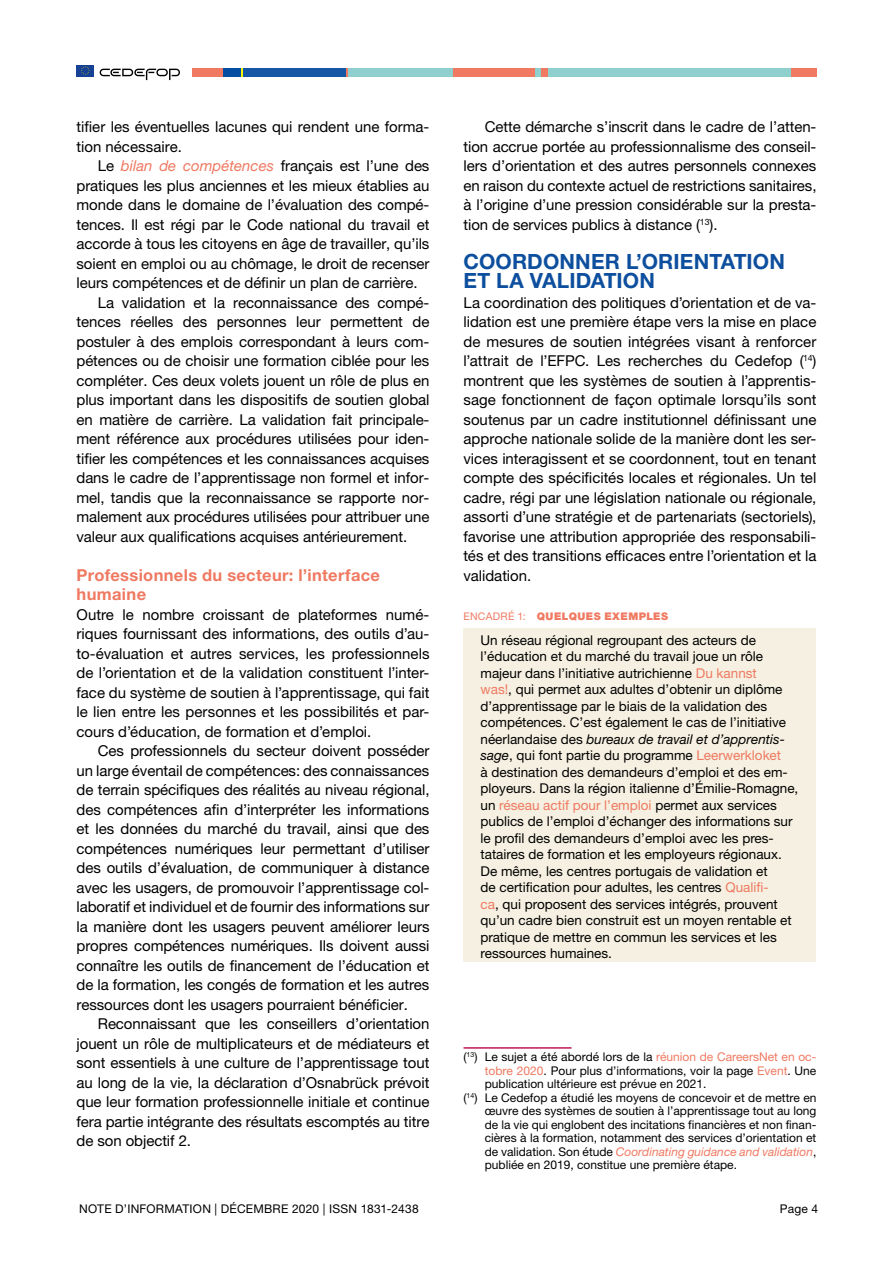
<style>
.page{position:relative;width:893px;height:1263px;background:#fff}
.page>*{position:absolute;margin:0;border:0;box-sizing:border-box;transform-origin:0 0}
.t1{font:700 21px/19.5px "Helvetica Neue LTW1 G";letter-spacing:.005em;color:#0d4f9e}
.t2{font:700 16.5px/19.5px "Helvetica Neue LTW1 G";letter-spacing:.02em;color:#ef7961}
.t3{font:15px/19.5px "Helvetica Neue LTW1 G";letter-spacing:-.005em;color:#000;text-align:justify}
.t4{font:13.5px/16.5px "Helvetica Neue LTW1 G";color:#000}
.t5{font:12px "Helvetica Neue LTW1 G";color:#000}
.t6{font:italic 12px "Helvetica Neue LTW1 G";color:#ef7961}
.t7{font:12px "Helvetica Neue LTW1 G";letter-spacing:.02em;color:#000}
.t8{font:900 10.5px "Helvetica Neue LTW1 G";letter-spacing:.04em;color:#ef7961}
.s1{font-style:italic;color:#ef7961}
.s2{font-weight:400}
.s3{color:#ef7961}
.s4{font-style:italic}
.s5{font-style:normal;color:#000}
</style>
<div class="page">
<div style="left:77px;top:65px;width:17px;height:11px;background:#164194"></div>
<svg style="left:81px;top:66px;width:9px;height:9px"></svg>
<svg style="left:100px;top:69px;width:80px;height:11px"></svg>
<div style="left:192px;top:68px;width:31px;height:9px;background:#ef7961"></div>
<div style="left:347px;top:68px;width:106px;height:9px;background:#8fcfce"></div>
<div style="left:453px;top:68px;width:82px;height:9px;background:#ef7961"></div>
<div style="left:535px;top:68px;width:7px;height:9px;background:#8fcfce"></div>
<div style="left:548px;top:68px;width:243px;height:9px;background:#8fcfce"></div>
<div style="left:542px;top:68px;width:6px;height:9px;background:#ef7961"></div>
<div style="left:223px;top:68px;width:18px;height:9px;background:#034da2"></div>
<svg style="left:241px;top:68px;width:2px;height:9px"></svg>
<svg style="left:345px;top:68px;width:2px;height:9px"></svg>
<div style="left:243px;top:68px;width:102px;height:9px;background:#1556a6"></div>
<div style="left:791px;top:68px;width:26px;height:9px;background:#ef7961"></div>
<div style="left:463px;top:628px;width:353px;height:334px;background:#f5f0e1"></div>
<hr style="left:463px;top:1047px;width:108px;height:2px;background:#bf1658">
<p class="t3" style="left:77px;top:117px;width:354px">tifier les éventuelles lacunes qui rendent une forma&shy;tion nécessaire.</p>
<p class="t3" style="left:98px;top:156px;width:333px">Le <span class="s1">bilan de compétences</span> français est l’une des</p>
<p class="t3" style="left:77px;top:175px;width:354px">pratiques les plus anciennes et les mieux établies au</p>
<p class="t3" style="left:77px;top:195px;width:354px">monde dans le domaine de l’évaluation des compé-</p>
<p class="t3" style="left:77px;top:214px;width:354px">tences. Il est régi par le Code national du travail et</p>
<p class="t3" style="left:77px;top:234px;width:354px">accorde à tous les citoyens en âge de travailler, qu’ils</p>
<p class="t3" style="left:77px;top:253px;width:354px">soient en emploi ou au chômage, le droit de recenser</p>
<p class="t3" style="left:77px;top:273px;width:343px">leurs compétences et de définir un plan de carrière.</p>
<p class="t3" style="left:98px;top:292px;width:333px">La validation et la reconnaissance des compé-</p>
<p class="t3" style="left:77px;top:312px;width:354px">tences réelles des personnes leur permettent de</p>
<p class="t3" style="left:77px;top:331px;width:354px">postuler à des emplois correspondant à leurs com-</p>
<p class="t3" style="left:77px;top:351px;width:354px">pétences ou de choisir une formation ciblée pour les</p>
<p class="t3" style="left:77px;top:370px;width:354px">compléter. Ces deux volets jouent un rôle de plus en</p>
<p class="t3" style="left:77px;top:390px;width:354px">plus important dans les dispositifs de soutien global</p>
<p class="t3" style="left:77px;top:409px;width:354px">en matière de carrière. La validation fait principale-</p>
<p class="t3" style="left:77px;top:429px;width:354px">ment référence aux procédures utilisées pour iden-</p>
<p class="t3" style="left:77px;top:448px;width:354px">tifier les compétences et les connaissances acquises</p>
<p class="t3" style="left:77px;top:468px;width:354px">dans le cadre de l’apprentissage non formel et infor-</p>
<p class="t3" style="left:77px;top:487px;width:354px">mel, tandis que la reconnaissance se rapporte nor-</p>
<p class="t3" style="left:77px;top:507px;width:354px">malement aux procédures utilisées pour attribuer une</p>
<p class="t3" style="left:77px;top:526px;width:332px">valeur aux qualifications acquises antérieurement.</p>
<p class="t2" style="left:77px;top:565px;width:305px">Professionnels du secteur: l’interface humaine</p>
<p class="t3" style="left:77px;top:604px;width:354px">Outre le nombre croissant de plateformes numé&shy;riques fournissant des informations, des outils d’au&shy;to-évaluation et autres services, les professionnels de l’orientation et de la validation constituent l’inter&shy;face du système de soutien à l’apprentissage, qui fait le lien entre les personnes et les possibilités et par&shy;cours d’éducation, de formation et d’emploi.</p>
<p class="t3" style="left:77px;top:741px;width:354px;text-indent:21px">Ces professionnels du secteur doivent posséder un large éventail de compétences: des connaissances de terrain spécifiques des réalités au niveau régional, des compétences afin d’interpréter les informations et les données du marché du travail, ainsi que des compétences numériques leur permettant d’utiliser des outils d’évaluation, de communiquer à distance avec les usagers, de promouvoir l’apprentissage col&shy;laboratif et individuel et de fournir des informations sur la manière dont les usagers peuvent améliorer leurs propres compétences numériques. Ils doivent aussi connaître les outils de financement de l’éducation et de la formation, les congés de formation et les autres ressources dont les usagers pourraient bénéficier.</p>
<p class="t3" style="left:77px;top:1014px;width:354px;text-indent:21px">Reconnaissant que les conseillers d’orientation jouent un rôle de multiplicateurs et de médiateurs et sont essentiels à une culture de l’apprentissage tout au long de la vie, la déclaration d’Osnabrück prévoit que leur formation professionnelle initiale et continue fera partie intégrante des résultats escomptés au titre de son objectif 2.</p>
<p class="t3" style="left:463px;top:117px;width:354px;text-indent:21px">Cette démarche s’inscrit dans le cadre de l’atten&shy;tion accrue portée au professionnalisme des conseil&shy;lers d’orientation et des autres personnels connexes en raison du contexte actuel de restrictions sanitaires, à l’origine d’une pression considérable sur la presta&shy;tion de services publics à distance (<sup>13</sup>).</p>
<h1 class="t1" style="left:463px;top:251px;width:323px">COORDONNER L’ORIENTATION<br>ET LA VALIDATION</h1>
<p class="t3" style="left:463px;top:292px;width:354px">La coordination des politiques d’orientation et de va&shy;lidation est une première étape vers la mise en place de mesures de soutien intégrées visant à renforcer l’attrait de l’EFPC. Les recherches du Cedefop (<sup>14</sup>) montrent que les systèmes de soutien à l’apprentis&shy;sage fonctionnent de façon optimale lorsqu’ils sont soutenus par un cadre institutionnel définissant une approche nationale solide de la manière dont les ser&shy;vices interagissent et se coordonnent, tout en tenant compte des spécificités locales et régionales. Un tel cadre, régi par une législation nationale ou régionale, assorti d’une stratégie et de partenariats (sectoriels), favorise une attribution appropriée des responsabili&shy;tés et des transitions efficaces entre l’orientation et la validation.</p>
<p class="t8" style="left:463px;top:609px;width:206px"><span class="s2">ENCADRÉ 1:</span> QUELQUES EXEMPLES</p>
<p class="t4" style="left:480px;top:631px;width:319px">Un réseau régional regroupant des acteurs de l’éducation et du marché du travail joue un rôle majeur dans l’initiative autrichienne <span class="s3">Du kannst<br>was!</span>, qui permet aux adultes d’obtenir un diplôme d’apprentissage par le biais de la validation des compétences. C’est également le cas de l’initiative néerlandaise des <span class="s4">bureaux de travail et d’apprentis&shy;sage</span>, qui font partie du programme <span class="s3">Leerwerkloket<br></span>à destination des demandeurs d’emploi et des em&shy;ployeurs. Dans la région italienne d’Émilie-Romagne, un <span class="s3">réseau actif pour l’emploi</span> permet aux services publics de l’emploi d’échanger des informations sur le profil des demandeurs d’emploi avec les pres&shy;tataires de formation et les employeurs régionaux.<br>De même, les centres portugais de validation et<br>de certification pour adultes, les centres <span class="s3">Qualifi-<br>ca</span>, qui proposent des services intégrés, prouvent qu’un cadre bien construit est un moyen rentable et pratique de mettre en commun les services et les ressources humaines.</p>
<p class="t5" style="left:463px;top:1050px;width:354px">(<sup>13</sup>) Le sujet a été abordé lors de la <span class="s3">réunion de CareersNet en oc-</span></p>
<p class="t5" style="left:485px;top:1063px;width:333px"><span class="s3">tobre 2020</span>. Pour plus d’informations, voir la page <span class="s3">Event</span>. Une</p>
<p class="t5" style="left:485px;top:1077px;width:223px">publication ultérieure est prévue en 2021.</p>
<p class="t5" style="left:463px;top:1090px;width:354px">(<sup>14</sup>) Le Cedefop a étudié les moyens de concevoir et de mettre en</p>
<p class="t5" style="left:485px;top:1104px;width:333px">œuvre des systèmes de soutien à l’apprentissage tout au long</p>
<p class="t5" style="left:485px;top:1117px;width:333px">de la vie qui englobent des incitations financières et non finan-</p>
<p class="t5" style="left:485px;top:1131px;width:333px">cières à la formation, notamment des services d’orientation et</p>
<p class="t6" style="left:485px;top:1144px;width:333px"><span class="s5">de validation. Son étude</span> Coordinating guidance and validation<span class="s5">,</span></p>
<p class="t5" style="left:485px;top:1158px;width:254px">publiée en 2019, constitue une première étape.</p>
<p class="t7" style="left:79px;top:1201px;width:341px">NOTE D’INFORMATION | DÉCEMBRE 2020 | ISSN 1831-2438</p>
<p class="t5" style="left:780px;top:1201px;width:40px">Page 4</p>
</div>
